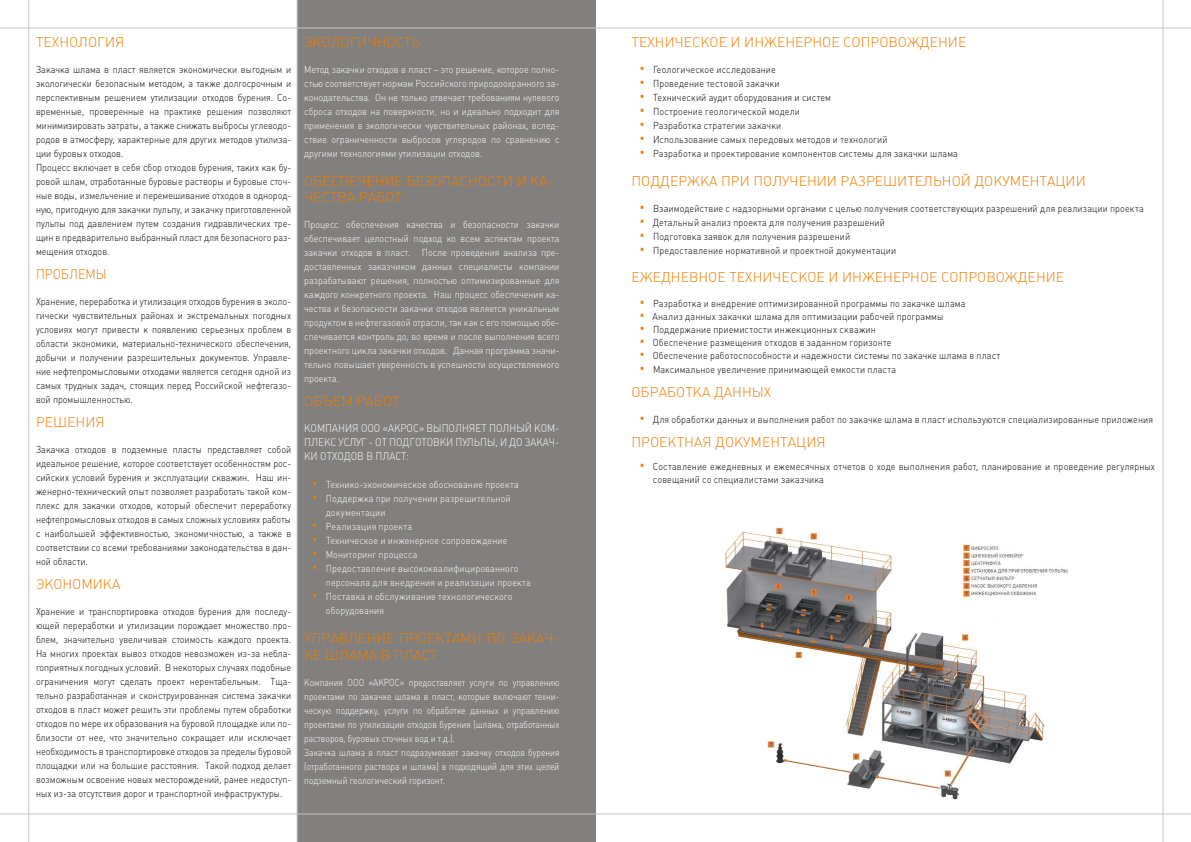
<style>
.page{position:relative;width:1191px;height:842px;background:#fff}
.page>*{position:absolute;margin:0;border:0;box-sizing:border-box;transform-origin:0 0}
.t1{font:14px/16.8px "Plumb Light C";color:#ef7d00}
.t2{font:14px "Plumb Light C";color:#ef7d00;scale:.9 1}
.t3{font:11px/14px "Plumb Light C";color:#fff;text-align:justify;scale:.9 1}
.t4{font:10px/14px "Plumb Light C";letter-spacing:.005em;color:#000;scale:.9 1}
.t5{font:10px/14px "Plumb Light C";color:#fff;text-align:justify;scale:.9 1}
.t6{font:10px/14px "Plumb Light C";color:#fff;scale:.85 1}
</style>
<div class="page">
<div style="left:297px;top:0;width:298px;height:842px;background:#82807e"></div>
<img style="left:697px;top:527px;width:392px;height:287px">
<hr style="left:0;top:28px;width:1191px;height:1px;background:#c6c6c6">
<hr style="left:0;top:814px;width:1191px;height:1px;background:#c6c6c6">
<hr style="left:28px;top:0;width:1px;height:842px;background:#c6c6c6">
<hr style="left:1162px;top:0;width:1px;height:842px;background:#c6c6c6">
<hr style="left:297px;top:0;width:1px;height:842px;background:#c6c6c6">
<h1 class="t1" style="left:36px;top:33px;width:90px">ТЕХНОЛОГИЯ</h1>
<p class="t4" style="left:36px;top:62px;width:285px">Закачка шлама в пласт является экономически выгодным и экологически безопасным методом, а также долгосрочным и перспективным решением утилизации отходов бурения. Со&shy;временные, проверенные на практике решения позволяют минимизировать затраты, а также снижать выбросы углеводо&shy;родов в атмосферу, характерные для других методов утилиза&shy;ции буровых отходов.<br>Процесс включает в себя сбор отходов бурения, таких как бу&shy;ровой шлам, отработанные буровые растворы и буровые сточ&shy;ные воды, измельчение и перемешивание отходов в однород&shy;ную, пригодную для закачки пульпу, и закачку приготовленной пульпы под давлением путем создания гидравлических тре&shy;щин в предварительно выбранный пласт для безопасного раз&shy;мещения отходов.</p>
<h1 class="t2" style="left:36px;top:266px;width:80px">ПРОБЛЕМЫ</h1>
<p class="t4" style="left:36px;top:294px;width:285px;text-align:justify">Хранение, переработка и утилизация отходов бурения в эколо&shy;гически чувствительных районах и экстремальных погодных условиях могут привести к появлению серьезных проблем в области экономики, материально-технического обеспечения, добычи и получении разрешительных документов. Управле&shy;ние нефтепромысловыми отходами является сегодня одной из самых трудных задач, стоящих перед Российской нефтегазо&shy;вой промышленностью.</p>
<h1 class="t1" style="left:36px;top:413px;width:70px">РЕШЕНИЯ</h1>
<p class="t4" style="left:36px;top:442px;width:285px;text-align:justify">Закачка отходов в подземные пласты представляет собой идеальное решение, которое соответствует особенностям рос&shy;сийских условий бурения и эксплуатации скважин. Наш ин&shy;женерно-технический опыт позволяет разработать такой ком&shy;плекс для закачки отходов, который обеспечит переработку нефтепромысловых отходов в самых сложных условиях работы с наибольшей эффективностью, экономичностью, а также в соответствии со всеми требованиями законодательства в дан&shy;ной области.</p>
<h1 class="t1" style="left:36px;top:575px;width:86px">ЭКОНОМИКА</h1>
<p class="t4" style="left:36px;top:604px;width:285px;text-align:justify">Хранение и транспортировка отходов бурения для последу&shy;ющей переработки и утилизации порождает множество про&shy;блем, значительно увеличивая стоимость каждого проекта.<br>На многих проектах вывоз отходов невозможен из-за небла&shy;гоприятных погодных условий. В некоторых случаях подобные ограничения могут сделать проект нерентабельным. Тща&shy;тельно разработанная и сконструированная система закачки отходов в пласт может решить эти проблемы путем обработки отходов по мере их образования на буровой площадке или по&shy;близости от нее, что значительно сокращает или исключает необходимость в транспортировке отходов за пределы буровой площадки или на большие расстояния. Такой подход делает возможным освоение новых месторождений, ранее недоступ&shy;ных из-за отсутствия дорог и транспортной инфраструктуры.</p>
<h1 class="t1" style="left:304px;top:33px;width:118px">ЭКОЛОГИЧНОСТЬ</h1>
<p class="t5" style="left:304px;top:62px;width:285px">Метод закачки отходов в пласт – это решение, которое полно&shy;стью соответствует нормам Российского природоохранного за&shy;конодательства. Он не только отвечает требованиям нулевого сброса отходов на поверхности, но и идеально подходит для применения в экологически чувствительных районах, вслед&shy;ствие ограниченности выбросов углеродов по сравнению с другими технологиями утилизации отходов.</p>
<h1 class="t1" style="left:304px;top:172px;width:251px">ОБЕСПЕЧЕНИЕ БЕЗОПАСНОСТИ И КА-<br>ЧЕСТВА РАБОТ</h1>
<p class="t5" style="left:304px;top:218px;width:285px">Процесс обеспечения качества и безопасности закачки обеспечивает целостный подход ко всем аспектам проекта закачки отходов в пласт. После проведения анализа пре&shy;доставленных заказчиком данных специалисты компании разрабатывают решения, полностью оптимизированные для каждого конкретного проекта. Наш процесс обеспечения ка&shy;чества и безопасности закачки отходов является уникальным продуктом в нефтегазовой отрасли, так как с его помощью обе&shy;спечивается контроль до, во время и после выполнения всего проектного цикла закачки отходов. Данная программа значи&shy;тельно повышает уверенность в успешности осуществляемого проекта.</p>
<h1 class="t1" style="left:304px;top:393px;width:97px">ОБЪЕМ РАБОТ</h1>
<p class="t3" style="left:304px;top:421px;width:285px">КОМПАНИЯ ООО «АКРОС» ВЫПОЛНЯЕТ ПОЛНЫЙ КОМ-ПЛЕКС УСЛУГ - ОТ ПОДГОТОВКИ ПУЛЬПЫ, И ДО ЗАКАЧ-КИ ОТХОДОВ В ПЛАСТ:</p>
<p class="t5" style="left:326px;top:478px;width:229px;text-align:left">Технико-экономическое обоснование проекта Поддержка при получении разрешительной документации<br>Реализация проекта<br>Техническое и инженерное сопровождение Мониторинг процесса<br>Предоставление высококвалифицированного персонала для внедрения и реализации проекта Поставка и обслуживание технологического оборудования</p>
<h1 class="t1" style="left:304px;top:630px;width:257px">УПРАВЛЕНИЕ ПРОЕКТАМИ ПО ЗАКАЧ-<br>КЕ ШЛАМА В ПЛАСТ</h1>
<p class="t6" style="left:304px;top:675px;width:302px">Компания ООО «АКРОС» предоставляет услуги по управлению проектами по закачке шлама в пласт, которые включают техни&shy;ческую поддержку, услуги по обработке данных и управлению проектами по утилизации отходов бурения (шлама, отработанных растворов, буровых сточных вод и т.д.).<br>Закачка шлама в пласт подразумевает закачку отходов бурения (отработанного раствора и шлама) в подходящий для этих целей подземный геологический горизонт.</p>
<h1 class="t1" style="left:631px;top:33px;width:336px">ТЕХНИЧЕСКОЕ И ИНЖЕНЕРНОЕ СОПРОВОЖДЕНИЕ</h1>
<p class="t4" style="left:653px;top:62px;width:340px">Геологическое исследование<br>Проведение тестовой закачки<br>Технический аудит оборудования и систем<br>Построение геологической модели<br>Разработка стратегии закачки<br>Использование самых передовых методов и технологий<br>Разработка и проектирование компонентов системы для закачки шлама</p>
<h1 class="t1" style="left:631px;top:172px;width:456px">ПОДДЕРЖКА ПРИ ПОЛУЧЕНИИ РАЗРЕШИТЕЛЬНОЙ ДОКУМЕНТАЦИИ</h1>
<p class="t4" style="left:652px;top:201px;width:547px">Взаимодействие с надзорными органами с целью получения соответствующих разрешений для реализации проекта Детальный анализ проекта для получения разрешений<br>Подготовка заявок для получения разрешений<br>Предоставление нормативной и проектной документации</p>
<h1 class="t1" style="left:631px;top:269px;width:434px">ЕЖЕДНЕВНОЕ ТЕХНИЧЕСКОЕ И ИНЖЕНЕРНОЕ СОПРОВОЖДЕНИЕ</h1>
<p class="t4" style="left:652px;top:297px;width:388px;line-height:13px">Разработка и внедрение оптимизированной программы по закачке шлама<br>Анализ данных закачки шлама для оптимизации рабочей программы Поддержание приемистости инжекционных скважин<br>Обеспечение размещения отходов в заданном горизонте<br>Обеспечение работоспособности и надежности системы по закачке шлама в пласт</p>
<p class="t4" style="left:653px;top:363px;width:272px">Максимальное увеличение принимающей емкости пласта</p>
<h1 class="t1" style="left:631px;top:384px;width:141px">ОБРАБОТКА ДАННЫХ</h1>
<p class="t4" style="left:652px;top:413px;width:557px">Для обработки данных и выполнения работ по закачке шлама в пласт используются специализированные приложения</p>
<h1 class="t1" style="left:631px;top:434px;width:196px">ПРОЕКТНАЯ ДОКУМЕНТАЦИЯ</h1>
<p class="t4" style="left:653px;top:460px;width:559px;line-height:13px">Составление ежедневных и ежемесячных отчетов о ходе выполнения работ, планирование и проведение регулярных совещаний со специалистами заказчика</p>
</div>
